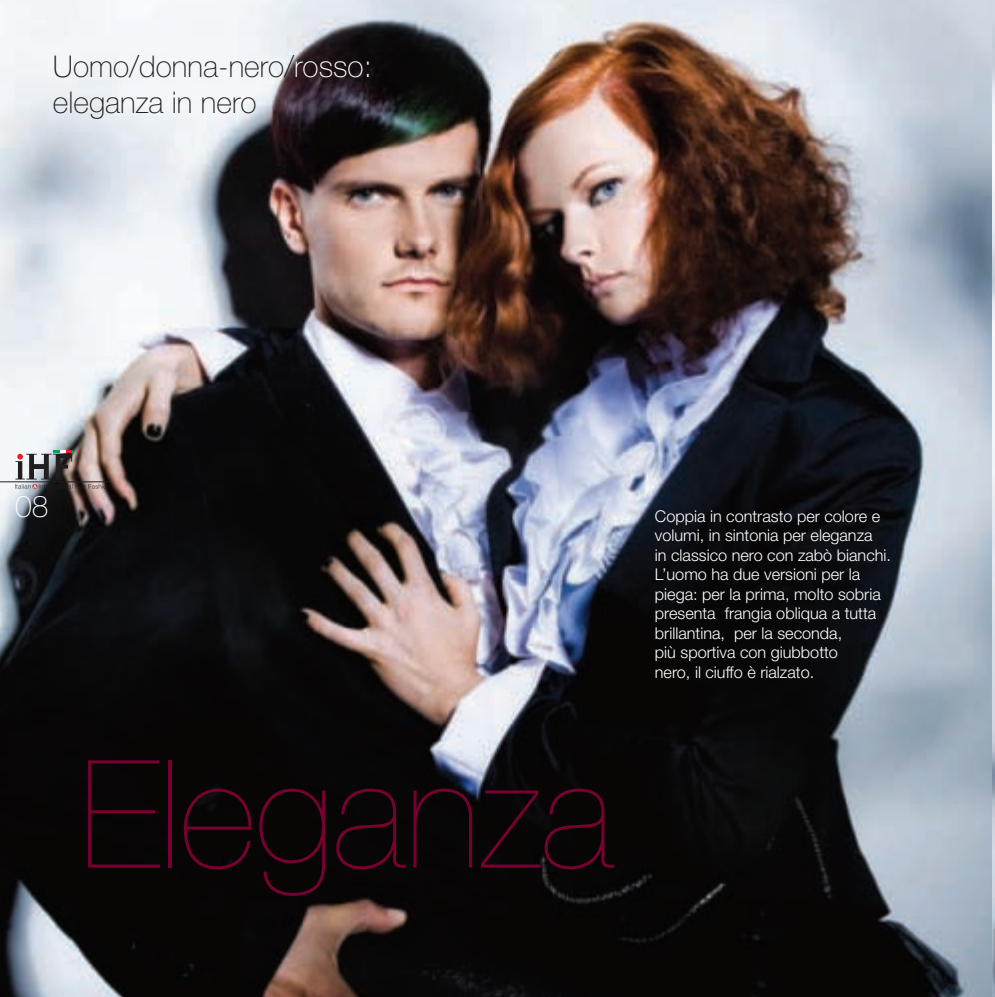
<style>
.page{position:relative;width:995px;height:997px;background:#fff}
.page>*{position:absolute;margin:0;border:0;box-sizing:border-box;transform-origin:0 0}
.t1{font:200 150px "Helvetica Neue";color:#780031}
.t2{font:100 30px/36px "Helvetica Neue";color:#221e1f}
.t3{font:100 30px "Helvetica Neue";color:#fff}
.t4{font:300 16.25px/19.5px "Helvetica Neue";color:#fff}
.s1{color:#fff}
</style>
<div class="page">
<img style="left:0;top:0;width:992px;height:997px">
<img style="left:992px;top:3px;width:2px;height:991px">
<hr style="left:0;top:481px;width:110px;height:1px;background:#221e1f">
<hr style="left:53px;top:449px;width:19px;height:3px;background:#00a54f">
<svg style="left:15px;top:450px;width:95px;height:39px;background:#857a78"></svg>
<p class="t2" style="left:53px;top:48px;width:321px">Uomo/donna-nero/<span class="s1">rosso: </span>eleganza in nero</p>
<p class="t3" style="left:15px;top:489px;width:35px">08</p>
<p class="t1" style="left:80px;top:728px;width:535px">Eleganza</p>
<p class="t4" style="left:655px;top:506px;width:238px">Coppia in contrasto per colore e volumi, in sintonia per eleganza<br>in classico nero con zabò bianchi.<br>L’uomo ha due versioni per la piega: per la prima, molto sobria presenta frangia obliqua a tutta brillantina, per la seconda,<br>più sportiva con giubbotto<br>nero, il ciuffo è rialzato.</p>
</div>
